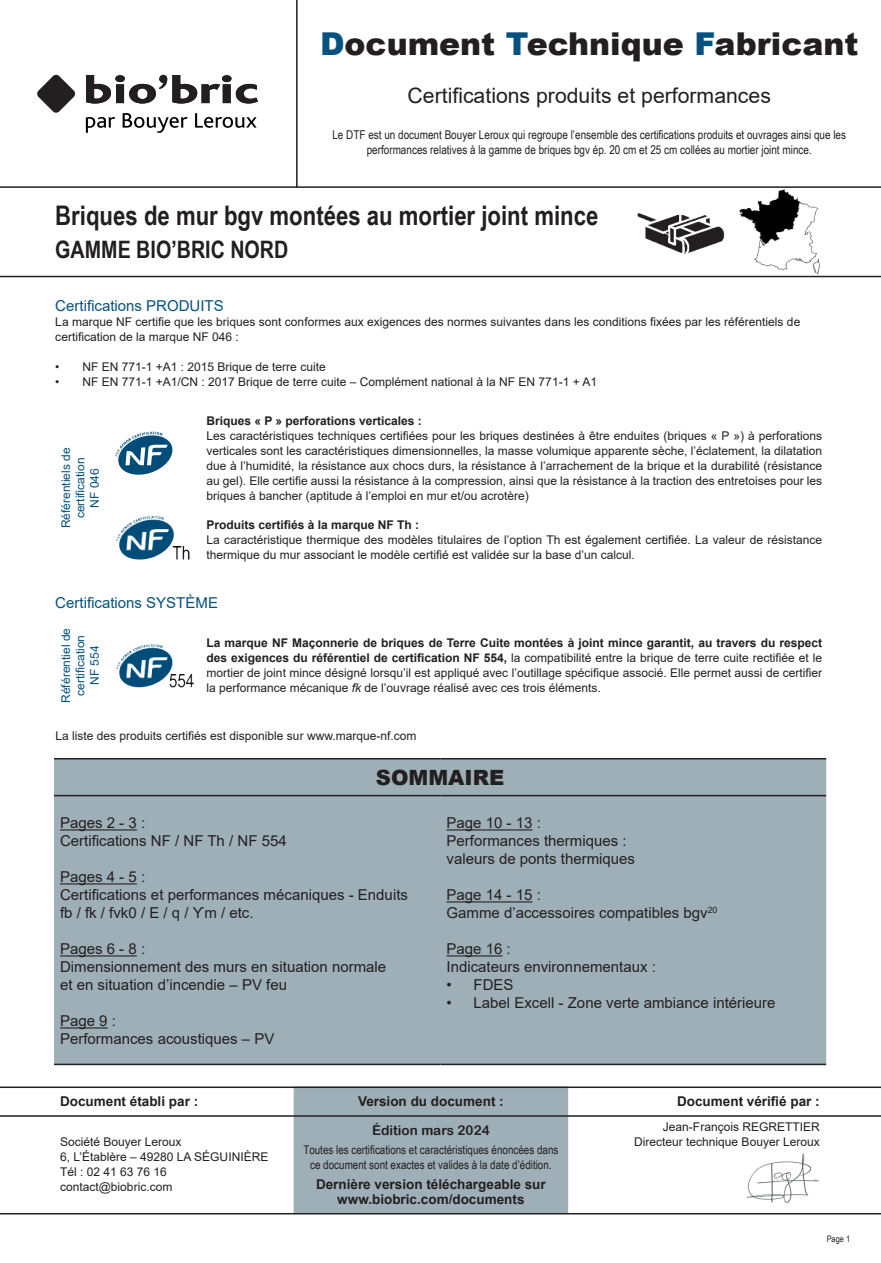
<style>
.page{position:relative;width:881px;height:1263px;background:#fff}
.page>*{position:absolute;margin:0;border:0;box-sizing:border-box;transform-origin:0 0}
.t1{font:900 31.5px "Arial";color:#231f20}
.t2{font:700 27px "Arial Narrow";color:#231f20}
.t3{font:700 24px "Arial Narrow";color:#231f20}
.t4{font:21.15px "Arial";color:#231f20}
.t5{font:900 21px "Arial";color:#231f20}
.t6{font:15px/18px "Arial";color:#231f20}
.t7{font:15px "Arial";color:#06527e}
.t8{font:700 13.5px/15px "Arial";color:#231f20;text-align:center}
.t9{font:13.5px "Arial Rounded MT Bold";color:#231f20}
.t10{font:12.15px/14.5px "Arial Narrow";color:#231f20;text-align:center}
.t11{font:12px/15px "Arial";color:#231f20}
.t12{font:12px/15px "Arial Narrow";color:#231f20;text-align:center}
.t13{font:700 12px "Arial";color:#231f20}
.t14{font:12px/14.4px "Arial";color:#06527e;text-align:center}
.t15{font:9px "Arial Narrow";color:#231f20}
.s1{color:#06527e}
.s2{font-weight:700}
.s3{font-style:italic}
</style>
<div class="page">
<svg style="left:86px;top:75px;width:172px;height:29px"></svg>
<svg style="left:37px;top:74px;width:38px;height:39px"></svg>
<svg style="left:86px;top:117px;width:29px;height:16px"></svg>
<svg style="left:123px;top:113px;width:64px;height:20px"></svg>
<svg style="left:195px;top:113px;width:61px;height:15px"></svg>
<img style="left:738px;top:189px;width:88px;height:87px">
<img style="left:637px;top:213px;width:88px;height:41px">
<hr style="left:296px;top:0;width:1px;height:188px;background:#231f20">
<hr style="left:0;top:186px;width:880px;height:2px;background:#231f20">
<hr style="left:0;top:276px;width:880px;height:1px;background:#231f20">
<div style="left:293px;top:1088px;width:275px;height:125px;background:#9eafb7"></div>
<img style="left:746px;top:1153px;width:73px;height:50px">
<hr style="left:0;top:1086px;width:880px;height:2px;background:#231f20">
<hr style="left:0;top:1115px;width:880px;height:2px;background:#231f20">
<hr style="left:0;top:1213px;width:880px;height:1px;background:#231f20">
<svg style="left:115px;top:432px;width:57px;height:43px"></svg>
<img style="left:116px;top:515px;width:73px;height:44px">
<img style="left:116px;top:644px;width:77px;height:43px">
<div style="left:54px;top:759px;width:771px;height:305px;background:#9eafb7"></div>
<hr style="left:54px;top:795px;width:386px;height:1px;background:#231f20">
<hr style="left:440px;top:795px;width:385px;height:1px;background:#231f20">
<hr style="left:54px;top:758px;width:386px;height:1px;background:#231f20">
<hr style="left:440px;top:758px;width:385px;height:1px;background:#231f20">
<hr style="left:54px;top:1064px;width:386px;height:1px;background:#231f20">
<hr style="left:440px;top:1064px;width:385px;height:1px;background:#231f20">
<hr style="left:60px;top:829px;width:77px;height:1px;background:#231f20">
<hr style="left:60px;top:883px;width:77px;height:1px;background:#231f20">
<hr style="left:60px;top:955px;width:77px;height:1px;background:#231f20">
<hr style="left:60px;top:1027px;width:48px;height:1px;background:#231f20">
<hr style="left:446px;top:829px;width:86px;height:1px;background:#231f20">
<hr style="left:446px;top:901px;width:86px;height:1px;background:#231f20">
<hr style="left:446px;top:955px;width:56px;height:1px;background:#231f20">
<h1 class="t1" style="left:320px;top:21px;width:539px"><span class="s1">D</span>ocument <span class="s1">T</span>echnique <span class="s1">F</span>abricant</h1>
<h3 class="t4" style="left:407px;top:81px;width:365px">Certifications produits et performances</h3>
<p class="t10" style="left:332px;top:127px;width:515px">Le DTF est un document Bouyer Leroux qui regroupe l’ensemble des certifications produits et ouvrages ainsi que les performances relatives à la gamme de briques bgv ép. 20 cm et 25 cm collées au mortier joint mince.</p>
<h2 class="t2" style="left:55px;top:195px;width:544px">Briques de mur bgv montées au mortier joint mince</h2>
<h3 class="t3" style="left:55px;top:231px;width:234px">GAMME BIO’BRIC NORD</h3>
<p class="t7" style="left:55px;top:295px;width:170px">Certifications PRODUITS</p>
<p class="t11" style="left:55px;top:314px;width:746px">La marque NF certifie que les briques sont conformes aux exigences des normes suivantes dans les conditions fixées par les référentiels de certification de la marque NF 046 :</p>
<p class="t11" style="left:55px;top:359px;width:272px">• NF EN 771-1 +A1 : 2015 Brique de terre cuite</p>
<p class="t11" style="left:55px;top:374px;width:543px">• NF EN 771-1 +A1/CN : 2017 Brique de terre cuite – Complément national à la NF EN 771-1 + A1</p>
<p class="t13" style="left:206px;top:412px;width:217px">Briques « P » perforations verticales :</p>
<p class="t11" style="left:206px;top:428px;width:617px;text-align:justify">Les caractéristiques techniques certifiées pour les briques destinées à être enduites (briques « P ») à perforations verticales sont les caractéristiques dimensionnelles, la masse volumique apparente sèche, l’éclatement, la dilatation due à l’humidité, la résistance aux chocs durs, la résistance à l’arrachement de la brique et la durabilité (résistance au gel). Elle certifie aussi la résistance à la compression, ainsi que la résistance à la traction des entretoises pour les briques à bancher (aptitude à l’emploi en mur et/ou acrotère)</p>
<p class="t13" style="left:206px;top:516px;width:214px">Produits certifiés à la marque NF Th :</p>
<p class="t11" style="left:206px;top:532px;width:617px">La caractéristique thermique des modèles titulaires de l’option Th est également certifiée. La valeur de résistance thermique du mur associant le modèle certifié est validée sur la base d’un calcul.</p>
<p class="t7" style="left:55px;top:593px;width:164px">Certifications SYSTÈME</p>
<p class="t14" style="left:59px;top:703px;width:76px;rotate:-90deg">Référentiel de certification<br>NF 554</p>
<p class="t11" style="left:206px;top:635px;width:617px;text-align:justify"><span class="s2">La marque NF Maçonnerie de briques de Terre Cuite montées à joint mince garantit, au travers du respect des exigences du référentiel de certification NF 554,</span> la compatibilité entre la brique de terre cuite rectifiée et le mortier de joint mince désigné lorsqu’il est appliqué avec l’outillage spécifique associé. Elle permet aussi de certifier la performance mécanique <span class="s3">fk</span> de l’ouvrage réalisé avec ces trois éléments.</p>
<p class="t11" style="left:55px;top:728px;width:362px">La liste des produits certifiés est disponible sur www.marque-nf.com</p>
<h3 class="t5" style="left:376px;top:762px;width:130px">SOMMAIRE</h3>
<p class="t6" style="left:60px;top:814px;width:228px">Pages 2 - 3 :<br>Certifications NF / NF Th / NF 554</p>
<p class="t6" style="left:60px;top:868px;width:349px">Pages 4 - 5 :<br>Certifications et performances mécaniques - Enduits fb / fk / fvk0 / E / q / ϒm / etc.</p>
<p class="t6" style="left:60px;top:940px;width:327px">Pages 6 - 8 :<br>Dimensionnement des murs en situation normale et en situation d’incendie – PV feu</p>
<p class="t6" style="left:60px;top:1012px;width:216px">Page 9 :<br>Performances acoustiques – PV</p>
<p class="t14" style="left:59px;top:528px;width:82px;rotate:-90deg">Référentiels de certification<br>NF 046</p>
<p class="t6" style="left:446px;top:814px;width:190px">Page 10 - 13 :<br>Performances thermiques : valeurs de ponts thermiques</p>
<p class="t6" style="left:446px;top:886px;width:272px">Page 14 - 15 :<br>Gamme d’accessoires compatibles bgv<sup>20</sup></p>
<p class="t6" style="left:446px;top:940px;width:211px">Page 16 :<br>Indicateurs environnementaux :</p>
<p class="t6" style="left:446px;top:976px;width:69px">• FDES</p>
<p class="t6" style="left:446px;top:994px;width:330px">• Label Excell - Zone verte ambiance intérieure</p>
<p class="t8" style="left:60px;top:1094px;width:140px">Document établi par :</p>
<p class="t8" style="left:358px;top:1094px;width:147px">Version du document :</p>
<p class="t8" style="left:676px;top:1094px;width:144px">Document vérifié par :</p>
<p class="t11" style="left:60px;top:1134px;width:210px">Société Bouyer Leroux<br>6, L’Établère – 49280 LA SÉGUINIÈRE<br>Tél : 02 41 63 76 16 contact@biobric.com</p>
<p class="t11" style="left:634px;top:1119px;width:187px;text-align:right">Jean-François REGRETTIER<br>Directeur technique Bouyer Leroux</p>
<p class="t9" style="left:372px;top:1122px;width:119px">Édition mars 2024</p>
<p class="t12" style="left:303px;top:1142px;width:256px">Toutes les certifications et caractéristiques énoncées dans ce document sont exactes et valides à la date d’édition.</p>
<p class="t8" style="left:316px;top:1177px;width:231px">Dernière version téléchargeable sur www.biobric.com/documents</p>
<p class="t15" style="left:826px;top:1232px;width:25px">Page 1</p>
</div>
